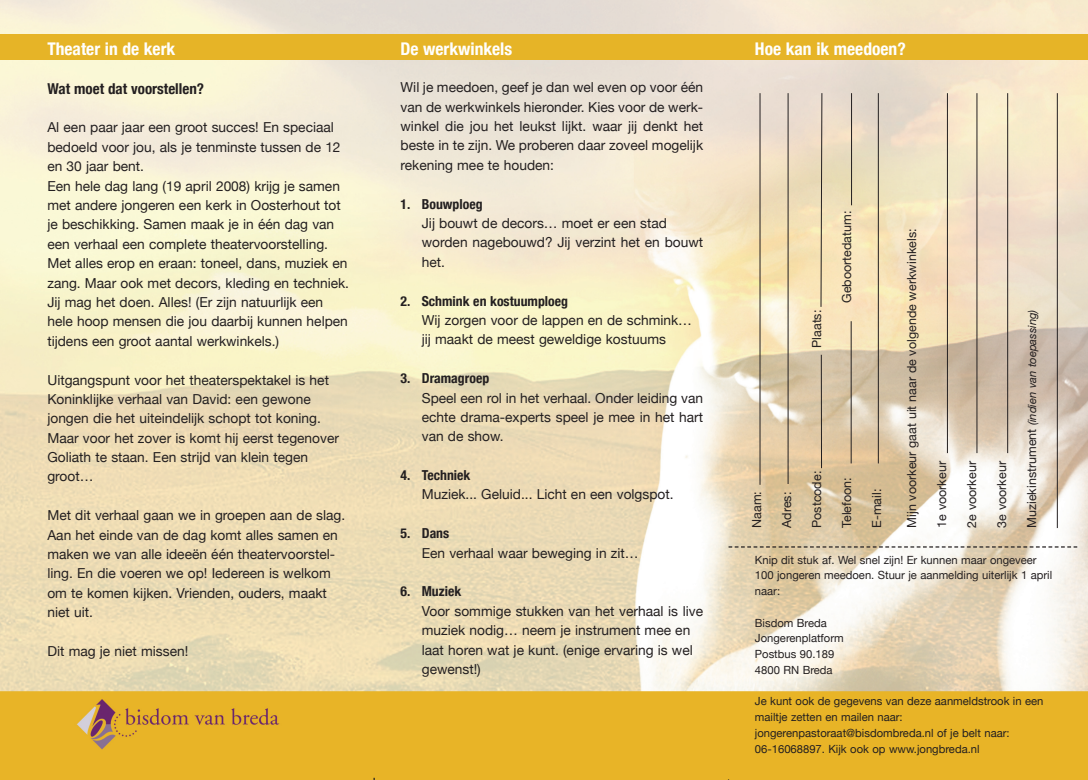
<style>
.page{position:relative;width:1088px;height:780px;background:#fff}
.page>*{position:absolute;margin:0;border:0;box-sizing:border-box;transform-origin:0 0}
.t1{font:700 condensed 17.5px "Helvetica Neue";color:#fff}
.t2{font:700 condensed 15px "Helvetica Neue";color:#231f20}
.t3{font:13.75px/19.4px "Helvetica Neue";color:#231f20}
.t4{font:700 condensed 13.75px "Helvetica Neue";color:#231f20}
.t5{font:12.5px "Helvetica Neue";color:#231f20}
.t6{font:11.25px/15.8px "Helvetica Neue";color:#231f20}
.t7{font:italic 11.25px "Helvetica Neue";letter-spacing:-.005em;color:#231f20}
.s1{font-style:normal;font-size:12.5px}
</style>
<div class="page">
<img style="left:0;top:0;width:1088px;height:779px">
<div style="left:0;top:35px;width:1088px;height:25px;background:#e6b427"></div>
<svg style="left:728px;top:546px;width:349px;height:1px"></svg>
<hr style="left:760px;top:93px;width:1px;height:392px;background:#231f20">
<hr style="left:788px;top:93px;width:1px;height:391px;background:#231f20">
<hr style="left:851px;top:321px;width:1px;height:142px;background:#231f20">
<hr style="left:878px;top:93px;width:1px;height:370px;background:#231f20">
<hr style="left:851px;top:93px;width:1px;height:112px;background:#231f20">
<hr style="left:947px;top:93px;width:1px;height:360px;background:#231f20">
<hr style="left:976px;top:93px;width:1px;height:360px;background:#231f20">
<hr style="left:1007px;top:93px;width:1px;height:360px;background:#231f20">
<hr style="left:1057px;top:93px;width:1px;height:435px;background:#231f20">
<hr style="left:821px;top:355px;width:1px;height:113px;background:#231f20">
<svg style="left:820px;top:92px;width:2px;height:215px"></svg>
<p class="t1" style="left:47px;top:38px;width:129px">Theater in de kerk</p>
<p class="t2" style="left:47px;top:79px;width:158px">Wat moet dat voorstellen?</p>
<p class="t3" style="left:47px;top:118px;width:303px">Al een paar jaar een groot succes! En speciaal bedoeld voor jou, als je tenminste tussen de 12 en 30 jaar bent.<br>Een hele dag lang (19 april 2008) krijg je samen met andere jongeren een kerk in Oosterhout tot je beschikking. Samen maak je in één dag van een verhaal een complete theatervoorstelling.<br>Met alles erop en eraan: toneel, dans, muziek en zang. Maar ook met decors, kleding en techniek.<br>Jij mag het doen. Alles! (Er zijn natuurlijk een hele hoop mensen die jou daarbij kunnen helpen tijdens een groot aantal werkwinkels.)</p>
<p class="t3" style="left:47px;top:370px;width:293px">Uitgangspunt voor het theaterspektakel is het Koninklijke verhaal van David: een gewone jongen die het uiteindelijk schopt tot koning.<br>Maar voor het zover is komt hij eerst tegenover Goliath te staan. Een strijd van klein tegen groot…</p>
<p class="t3" style="left:47px;top:505px;width:299px">Met dit verhaal gaan we in groepen aan de slag.<br>Aan het einde van de dag komt alles samen en maken we van alle ideeën één theatervoorstel&shy;ling. En die voeren we op! Iedereen is welkom om te komen kijken. Vrienden, ouders, maakt niet uit.</p>
<p class="t3" style="left:47px;top:641px;width:142px">Dit mag je niet missen!</p>
<p class="t1" style="left:400px;top:38px;width:113px">De werkwinkels</p>
<p class="t3" style="left:400px;top:77px;width:304px;text-align:justify">Wil je meedoen, geef je dan wel even op voor één van de werkwinkels hieronder. Kies voor de werk&shy;winkel die jou het leukst lijkt. waar jij denkt het beste in te zijn. We proberen daar zoveel mogelijk rekening mee te houden:</p>
<p class="t4" style="left:400px;top:195px;width:84px">1. Bouwploeg</p>
<p class="t3" style="left:422px;top:213px;width:283px">Jij bouwt de decors… moet er een stad worden nagebouwd? Jij verzint het en bouwt het.</p>
<p class="t4" style="left:400px;top:292px;width:169px">2. Schmink en kostuumploeg</p>
<p class="t3" style="left:422px;top:310px;width:272px">Wij zorgen voor de lappen en de schmink… jij maakt de meest geweldige kostuums</p>
<p class="t4" style="left:400px;top:370px;width:90px">3. Dramagroep</p>
<p class="t3" style="left:422px;top:387px;width:283px;text-align:justify">Speel een rol in het verhaal. Onder leiding van echte drama-experts speel je mee in het hart van de show.</p>
<p class="t4" style="left:400px;top:467px;width:71px">4. Techniek</p>
<p class="t3" style="left:422px;top:484px;width:253px">Muziek... Geluid... Licht en een volgspot.</p>
<p class="t4" style="left:400px;top:525px;width:50px">5. Dans</p>
<p class="t3" style="left:422px;top:542px;width:218px">Een verhaal waar beweging in zit…</p>
<p class="t4" style="left:400px;top:583px;width:62px">6. Muziek</p>
<p class="t3" style="left:422px;top:601px;width:283px">Voor sommige stukken van het verhaal is live muziek nodig… neem je instrument mee en laat horen wat je kunt. (enige ervaring is wel gewenst!)</p>
<p class="t1" style="left:755px;top:38px;width:152px">Hoe kan ik meedoen?</p>
<p class="t5" style="left:809px;top:348px;width:39px;rotate:-90deg">Plaats:</p>
<p class="t5" style="left:839px;top:303px;width:93px;rotate:-90deg">Geboortedatum:</p>
<p class="t5" style="left:749px;top:528px;width:38px;rotate:-90deg">Naam:</p>
<p class="t5" style="left:779px;top:528px;width:37px;rotate:-90deg">Adres:</p>
<p class="t5" style="left:809px;top:528px;width:58px;rotate:-90deg">Postcode:</p>
<p class="t5" style="left:839px;top:528px;width:52px;rotate:-90deg">Telefoon:</p>
<p class="t5" style="left:869px;top:528px;width:40px;rotate:-90deg">E-mail:</p>
<p class="t5" style="left:904px;top:528px;width:300px;rotate:-90deg">Mijn voorkeur gaat uit naar de volgende werkwinkels:</p>
<p class="t5" style="left:934px;top:528px;width:68px;rotate:-90deg">1e voorkeur</p>
<p class="t5" style="left:964px;top:528px;width:68px;rotate:-90deg">2e voorkeur</p>
<p class="t5" style="left:994px;top:528px;width:68px;rotate:-90deg">3e voorkeur</p>
<p class="t7" style="left:1025px;top:528px;width:221px;rotate:-90deg"><span class="s1">Muziekinstrument</span> (indien van toepassing)</p>
<p class="t6" style="left:755px;top:551px;width:299px">Knip dit stuk af. Wel snel zijn! Er kunnen maar ongeveer<br>100 jongeren meedoen. Stuur je aanmelding uiterlijk 1 april naar:</p>
<p class="t6" style="left:755px;top:614px;width:90px">Bisdom Breda<br>Jongerenplatform<br>Postbus 90.189<br>4800 RN Breda</p>
<p class="t6" style="left:755px;top:693px;width:290px">Je kunt ook de gegevens van deze aanmeldstrook in een mailtje zetten en mailen naar: jongerenpastoraat@bisdombreda.nl of je belt naar:<br>06-16068897. Kijk ook op www.jongbreda.nl</p>
</div>
